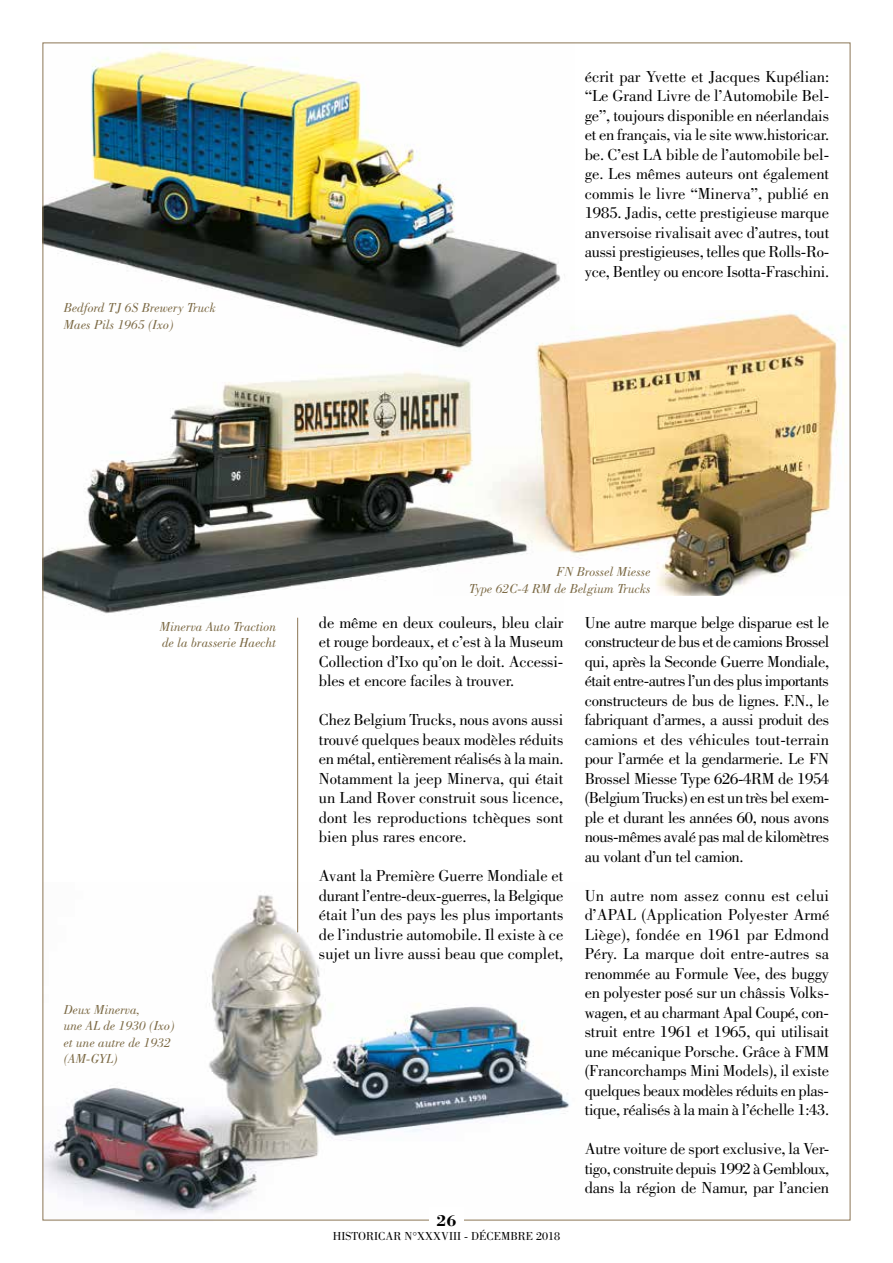
<style>
.page{position:relative;width:893px;height:1263px;background:#fff}
.page>*{position:absolute;margin:0;border:0;box-sizing:border-box;transform-origin:0 0}
.t1{font:16.5px/19.5px "Bodoni";letter-spacing:-.01em;color:#000;text-align:justify}
.t2{font:700 16.5px "Bodoni";color:#000}
.t3{font:italic 13.5px/16.5px "Bodoni";color:#7b6944}
.t4{font:12px "Bodoni";color:#000}
</style>
<div class="page">
<img style="left:45px;top:372px;width:389px;height:258px">
<img style="left:45px;top:47px;width:520px;height:295px">
<img style="left:43px;top:882px;width:546px;height:339px">
<img style="left:434px;top:310px;width:412px;height:285px">
<div style="left:429px;top:1208px;width:34px;height:17px;background:#fff"></div>
<hr style="left:297px;top:618px;width:1px;height:314px;background:#8b7655">
<p class="t3" style="left:64px;top:300px;width:153px">Bedford TJ 6S Brewery Truck<br>Maes Pils 1965 (Ixo)</p>
<p class="t1" style="left:585px;top:66px;width:246px">écrit par Yvette et Jacques Kupélian: “Le Grand Livre de l’Automobile Bel&shy;ge”, toujours disponible en néerlandais et en français, via le site www.historicar. be. C’est LA bible de l’automobile bel&shy;ge. Les mêmes auteurs ont également commis le livre “Minerva”, publié en 1985. Jadis, cette prestigieuse marque anversoise rivalisait avec d’autres, tout aussi prestigieuses, telles que Rolls-Ro&shy;yce, Bentley ou encore Isotta-Fraschini.</p>
<p class="t3" style="left:160px;top:618px;width:118px">Minerva Auto Traction de la brasserie Haecht</p>
<p class="t3" style="left:64px;top:1001px;width:112px">Deux Minerva,<br>une AL de 1930 (Ixo) et une autre de 1932 (AM-GYL)</p>
<p class="t3" style="left:469px;top:563px;width:183px;text-align:right">FN Brossel Miesse<br>Type 62C-4 RM de Belgium Trucks</p>
<p class="t1" style="left:319px;top:612px;width:246px">de même en deux couleurs, bleu clair et rouge bordeaux, et c’est à la Museum Collection d’Ixo qu’on le doit. Accessi&shy;bles et encore faciles à trouver.</p>
<p class="t1" style="left:319px;top:710px;width:246px">Chez Belgium Trucks, nous avons aussi trouvé quelques beaux modèles réduits en métal, entièrement réalisés à la main.<br>Notamment la jeep Minerva, qui était un Land Rover construit sous licence, dont les reproductions tchèques sont bien plus rares encore.</p>
<p class="t1" style="left:319px;top:866px;width:246px">Avant la Première Guerre Mondiale et durant l’entre-deux-guerres, la Belgique était l’un des pays les plus importants de l’industrie automobile. Il existe à ce sujet un livre aussi beau que complet,</p>
<p class="t2" style="left:436px;top:1210px;width:22px">26</p>
<p class="t4" style="left:333px;top:1229px;width:229px">HISTORICAR N°XXXVIII - DÉCEMBRE 2018</p>
<p class="t1" style="left:585px;top:612px;width:246px">Une autre marque belge disparue est le constructeur de bus et de camions Brossel qui, après la Seconde Guerre Mondiale, était entre-autres l’un des plus importants constructeurs de bus de lignes. F.N., le fabriquant d’armes, a aussi produit des camions et des véhicules tout-terrain pour l’armée et la gendarmerie. Le FN Brossel Miesse Type 626-4RM de 1954 (Belgium Trucks) en est un très bel exem&shy;ple et durant les années 60, nous avons nous-mêmes avalé pas mal de kilomètres au volant d’un tel camion.</p>
<p class="t1" style="left:585px;top:885px;width:246px">Un autre nom assez connu est celui d’APAL (Application Polyester Armé Liège), fondée en 1961 par Edmond Péry. La marque doit entre-autres sa renommée au Formule Vee, des buggy en polyester posé sur un châssis Volks&shy;wagen, et au charmant Apal Coupé, con&shy;struit entre 1961 et 1965, qui utilisait une mécanique Porsche. Grâce à FMM (Francorchamps Mini Models), il existe quelques beaux modèles réduits en plas&shy;tique, réalisés à la main à l’échelle 1:43.</p>
<p class="t1" style="left:585px;top:1139px;width:246px">Autre voiture de sport exclusive, la Ver&shy;tigo, construite depuis 1992 à Gembloux, dans la région de Namur, par l’ancien</p>
</div>
